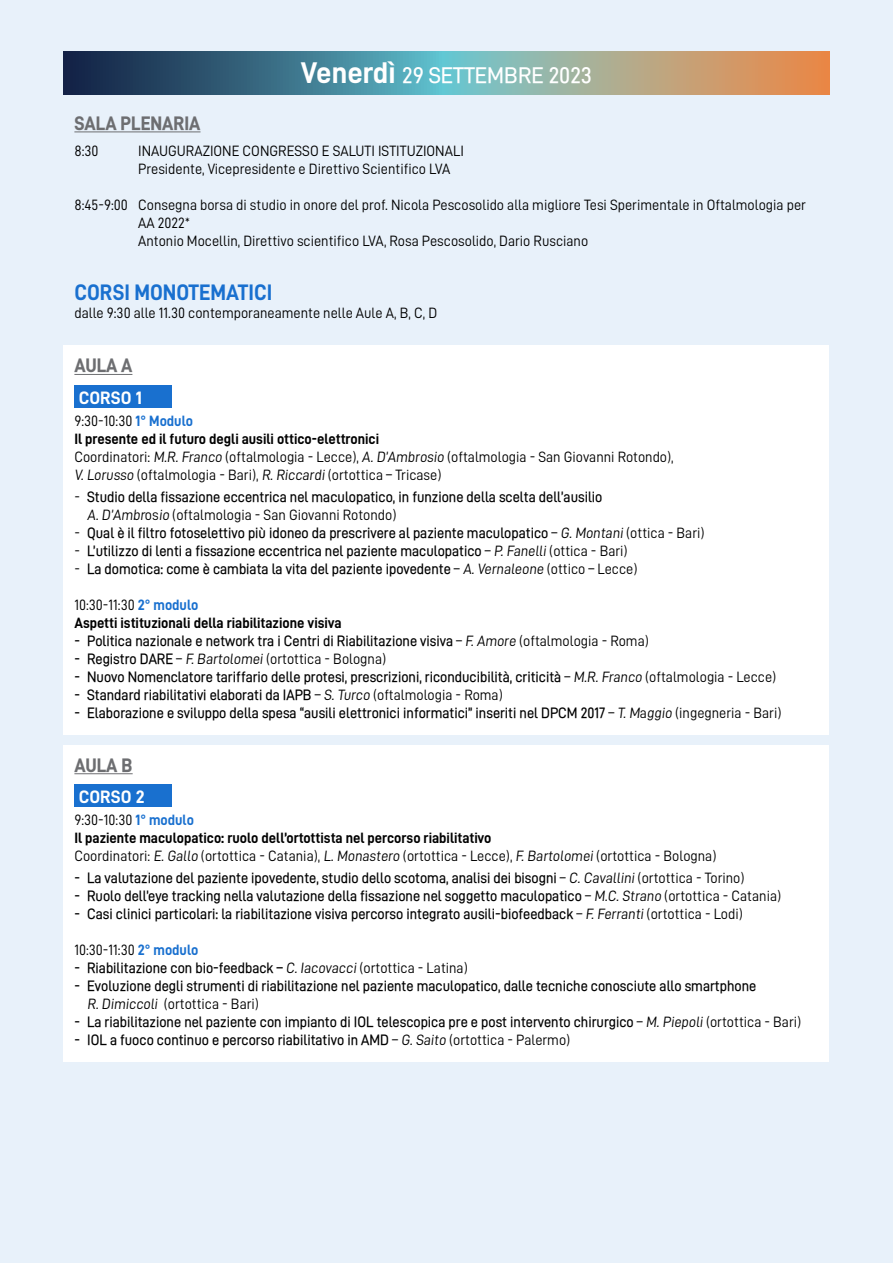
<style>
.page{position:relative;width:893px;height:1263px;background:#e8f1fa}
.page>*{position:absolute;margin:0;border:0;box-sizing:border-box;transform-origin:0 0}
.t1{font:22.5px "D DIN PRO Medium";color:#fff}
.t2{font:22.5px "D DIN PRO Bold";color:#1970cf;scale:.95 1}
.t3{font:700 19.5px "D DIN PRO Extra";color:#6d6e71;scale:.95 1}
.t4{font:18px "D DIN PRO Bold";color:#fff}
.t5{font:15px "D DIN PRO Medium";color:#000;scale:.95 1}
.t6{font:15px/18px "D DIN PRO Regular";color:#000;scale:.95 1}
.t7{font:15px "D DIN PRO Bold";color:#000;scale:.95 1}
.s1{font-family:"D DIN PRO Bold";font-size:30px}
.s2{font-family:"D DIN PRO Bold";color:#1970cf}
.s3{font-family:"D DIN PRO Regular"}
.s4{font-family:"D DIN PRO Medium"}
</style>
<div class="page">
<div style="left:64px;top:345px;width:765px;height:390px;background:#fff"></div>
<div style="left:64px;top:746px;width:765px;height:316px;background:#fff"></div>
<hr style="left:74px;top:131px;width:127px;height:1px;background:#6d6e71">
<hr style="left:74px;top:374px;width:58px;height:1px;background:#6d6e71">
<hr style="left:74px;top:773px;width:59px;height:1px;background:#6d6e71">
<div style="left:74px;top:385px;width:98px;height:22px;background:#1970cf"></div>
<div style="left:74px;top:784px;width:98px;height:23px;background:#1970cf"></div>
<svg style="left:64px;top:51px;width:765px;height:43px;background:#748986"></svg>
<h1 class="t1" style="left:301px;top:63px;width:292px"><span class="s1">Venerdì</span> 29 SETTEMBRE 2023</h1>
<h2 class="t3" style="left:74px;top:112px;width:134px">SALA PLENARIA</h2>
<p class="t6" style="left:74px;top:142px;width:27px">8:30</p>
<p class="t6" style="left:138px;top:142px;width:345px">INAUGURAZIONE CONGRESSO E SALUTI ISTITUZIONALI<br>Presidente, Vicepresidente e Direttivo Scientifico LVA</p>
<p class="t6" style="left:138px;top:196px;width:704px;text-indent:-64px">8:45-9:00 Consegna borsa di studio in onore del prof. Nicola Pescosolido alla migliore Tesi Sperimentale in Oftalmologia per<br>AA 2022*<br>Antonio Mocellin, Direttivo scientifico LVA, Rosa Pescosolido, Dario Rusciano</p>
<h1 class="t2" style="left:74px;top:280px;width:210px">CORSI MONOTEMATICI</h1>
<p class="t6" style="left:74px;top:304px;width:383px">dalle 9:30 alle 11.30 contemporaneamente nelle Aule A, B, C, D</p>
<h2 class="t3" style="left:74px;top:355px;width:63px">AULA A</h2>
<p class="t4" style="left:79px;top:387px;width:65px">CORSO 1</p>
<p class="t6" style="left:74px;top:411px;width:126px">9:30-10:30 <span class="s2">1° Modulo</span></p>
<p class="t7" style="left:74px;top:430px;width:322px">Il presente ed il futuro degli ausili ottico-elettronici</p>
<p class="t6" style="left:74px;top:447px;width:632px">Coordinatori: M.R. Franco (oftalmologia - Lecce), A. D’Ambrosio (oftalmologia - San Giovanni Rotondo),<br>V. Lorusso (oftalmologia - Bari), R. Riccardi (ortottica – Tricase)</p>
<p class="t5" style="left:74px;top:488px;width:557px"><span class="s3">-</span> Studio della fissazione eccentrica nel maculopatico, in funzione della scelta dell’ausilio</p>
<p class="t6" style="left:87px;top:505px;width:327px">A. D’Ambrosio (oftalmologia - San Giovanni Rotondo)</p>
<p class="t5" style="left:74px;top:524px;width:665px"><span class="s3">-</span> Qual è il filtro fotoselettivo più idoneo da prescrivere al paziente maculopatico <span class="s3">– G. Montani (ottica - Bari)</span></p>
<p class="t5" style="left:74px;top:542px;width:584px"><span class="s3">-</span> L’utilizzo di lenti a fissazione eccentrica nel paziente maculopatico <span class="s3">– P. Fanelli (ottica - Bari)</span></p>
<p class="t5" style="left:74px;top:560px;width:594px"><span class="s3">-</span> La domotica: come è cambiata la vita del paziente ipovedente <span class="s3">– A. Vernaleone (ottico – Lecce)</span></p>
<p class="t6" style="left:74px;top:595px;width:132px">10:30-11:30 <span class="s2">2° modulo</span></p>
<p class="t7" style="left:74px;top:614px;width:283px">Aspetti istituzionali della riabilitazione visiva</p>
<p class="t5" style="left:74px;top:632px;width:606px">- Politica nazionale e network tra i Centri di Riabilitazione visiva <span class="s3">– F. Amore (oftalmologia - Roma)</span></p>
<p class="t6" style="left:74px;top:649px;width:330px"><span class="s4">- Registro DARE</span> – F. Bartolomei (ortottica - Bologna)</p>
<p class="t5" style="left:74px;top:668px;width:740px">- Nuovo Nomenclatore tariffario delle protesi, prescrizioni, riconducibilità, criticità <span class="s3">– M.R. Franco (oftalmologia - Lecce)</span></p>
<p class="t5" style="left:74px;top:686px;width:452px">- Standard riabilitativi elaborati da IAPB <span class="s3">– S. Turco (oftalmologia - Roma)</span></p>
<p class="t5" style="left:74px;top:704px;width:746px">- Elaborazione e sviluppo della spesa “ausili elettronici informatici” inseriti nel DPCM 2017 <span class="s3">– T. Maggio (ingegneria - Bari)</span></p>
<h2 class="t3" style="left:74px;top:754px;width:63px">AULA B</h2>
<p class="t4" style="left:79px;top:787px;width:67px">CORSO 2</p>
<p class="t6" style="left:74px;top:810px;width:127px">9:30-10:30 <span class="s2">1° modulo</span></p>
<p class="t7" style="left:74px;top:829px;width:440px">Il paziente maculopatico: ruolo dell’ortottista nel percorso riabilitativo</p>
<p class="t6" style="left:74px;top:846px;width:677px">Coordinatori: E. Gallo (ortottica - Catania), L. Monastero (ortottica - Lecce), F. Bartolomei (ortottica - Bologna)</p>
<p class="t5" style="left:74px;top:869px;width:707px">- La valutazione del paziente ipovedente, studio dello scotoma, analisi dei bisogni <span class="s3">– C. Cavallini (ortottica - Torino)</span></p>
<p class="t5" style="left:74px;top:887px;width:745px">- Ruolo dell’eye tracking nella valutazione della fissazione nel soggetto maculopatico <span class="s3">– M.C. Strano (ortottica - Catania)</span></p>
<p class="t5" style="left:74px;top:905px;width:705px">- Casi clinici particolari: la riabilitazione visiva percorso integrato ausili-biofeedback <span class="s3">– F. Ferranti (ortottica - Lodi)</span></p>
<p class="t6" style="left:74px;top:941px;width:132px">10:30-11:30 <span class="s2">2° modulo</span></p>
<p class="t5" style="left:74px;top:959px;width:416px">- Riabilitazione con bio-feedback – <span class="s3">C. Iacovacci (ortottica - Latina)</span></p>
<p class="t5" style="left:74px;top:977px;width:719px">- Evoluzione degli strumenti di riabilitazione nel paziente maculopatico, dalle tecniche conosciute allo smartphone</p>
<p class="t6" style="left:87px;top:995px;width:182px">R. Dimiccoli (ortottica - Bari)</p>
<p class="t5" style="left:74px;top:1013px;width:767px">- La riabilitazione nel paziente con impianto di IOL telescopica pre e post intervento chirurgico <span class="s3">– M. Piepoli(ortottica - Bari)</span></p>
<p class="t5" style="left:74px;top:1031px;width:524px">- IOL a fuoco continuo e percorso riabilitativo in AMD <span class="s3">– G. Saito (ortottica - Palermo)</span></p>
</div>
